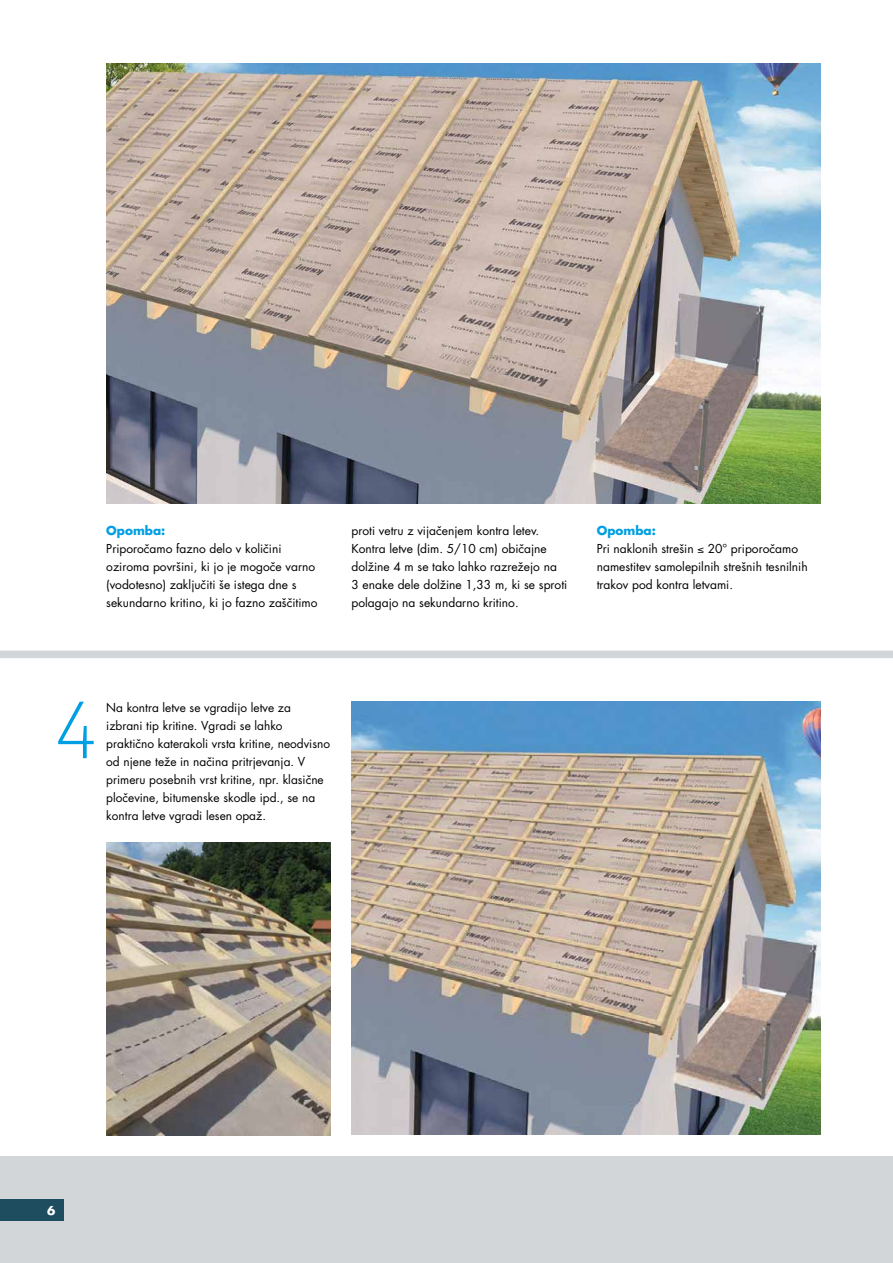
<style>
.page{position:relative;width:893px;height:1263px;background:#fff}
.page>*{position:absolute;margin:0;border:0;box-sizing:border-box;transform-origin:0 0}
.t1{font:300 82.5px "Dobra Slab";color:#009fe3}
.t2{font:12px/18px "Futura KNAUF";color:#000}
.t3{font:700 12px "Futura KNAUF";color:#009fe3}
.t4{font:700 12px "Futura KNAUF";color:#fff}
.s1{font-weight:700;color:#009fe3}
</style>
<div class="page">
<div style="left:0;top:1157px;width:893px;height:106px;background:#d2d6d8"></div>
<div style="left:0;top:1199px;width:64px;height:21px;background:#1d4d5e"></div>
<img style="left:106px;top:64px;width:715px;height:440px">
<img style="left:351px;top:702px;width:470px;height:432px">
<img style="left:106px;top:842px;width:224px;height:293px">
<div style="left:0;top:651px;width:893px;height:7px;background:#d2d6d8"></div>
<p class="t3" style="left:106px;top:523px;width:61px">Opomba:</p>
<p class="t2" style="left:106px;top:540px;width:213px">Priporočamo fazno delo v količini oziroma površini, ki jo je mogoče varno (vodotesno) zaključiti še istega dne s sekundarno kritino, ki jo fazno zaščitimo</p>
<p class="t2" style="left:351px;top:522px;width:217px">proti vetru z vijačenjem kontra letev.<br>Kontra letve (dim. 5/10 cm) običajne dolžine 4 m se tako lahko razrežejo na<br>3 enake dele dolžine 1,33 m, ki se sproti polagajo na sekundarno kritino.</p>
<p class="t2" style="left:597px;top:522px;width:212px"><span class="s1">Opomba:<br></span>Pri naklonih strešin ≤ 20° priporočamo namestitev samolepilnih strešnih tesnilnih trakov pod kontra letvami.</p>
<h1 class="t1" style="left:56px;top:682px;width:44px">4</h1>
<p class="t2" style="left:106px;top:698px;width:225px">Na kontra letve se vgradijo letve za izbrani tip kritine. Vgradi se lahko praktično katerakoli vrsta kritine, neodvisno od njene teže in načina pritrjevanja. V primeru posebnih vrst kritine, npr. klasične pločevine, bitumenske skodle ipd., se na kontra letve vgradi lesen opaž.</p>
<p class="t4" style="left:47px;top:1202px;width:10px">6</p>
</div>
